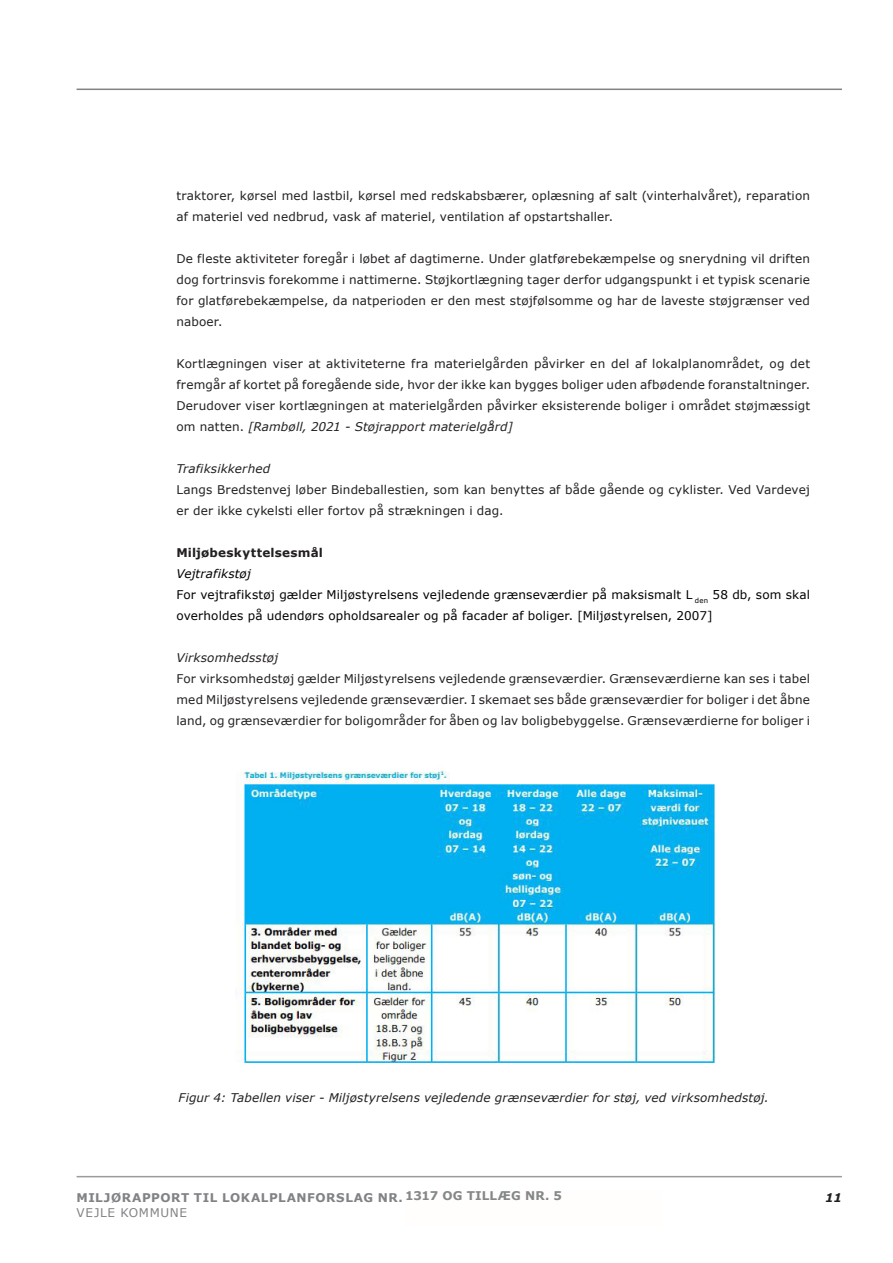
<style>
.page{position:relative;width:893px;height:1263px;background:#fff}
.page>*{position:absolute;margin:0;border:0;box-sizing:border-box;transform-origin:0 0}
.Brødtekst{font:12px/21px "Verdana";letter-spacing:.015em;color:#231f20;text-align:justify}
.Brødtekst-2{font:12px/21px "Verdana";letter-spacing:.015em;color:#000}
.Billedtekst{font:italic 12px "Verdana";letter-spacing:.01em;color:#231f20}
.t1{font:700 12px "Verdana";letter-spacing:.04em;color:#808285}
.Brødtekst-3{font:italic 12px "Verdana";letter-spacing:.015em;color:#231f20}
.Brødtekst-4{font:700 12px "Verdana";letter-spacing:.02em;color:#231f20}
.t2{font:700 12px "Verdana";letter-spacing:.01em;color:#858888}
.Brødtekst-5{font:italic 12px "Verdana";letter-spacing:.005em;color:#000}
.t3{font:12px "Verdana";letter-spacing:.055em;color:#808285}
.t4{font:italic 700 12px "Verdana";color:#231f20}
.s1{font-style:italic}
</style>
<div class="page">
<hr style="left:77px;top:89px;width:765px;height:1px;background:#808285">
<hr style="left:77px;top:1176px;width:765px;height:1px;background:#999b9e">
<img style="left:236px;top:771px;width:480px;height:292px">
<p class="Brødtekst" style="left:176px;top:185px;width:635px">traktorer, kørsel med lastbil, kørsel med redskabsbærer, oplæsning af salt (vinterhalvåret), reparation af materiel ved nedbrud, vask af materiel, ventilation af opstartshaller.</p>
<p class="Brødtekst" style="left:176px;top:248px;width:635px">De fleste aktiviteter foregår i løbet af dagtimerne. Under glatførebekæmpelse og snerydning vil driften dog fortrinsvis forekomme i nattimerne. Støjkortlægning tager derfor udgangspunkt i et typisk scenarie for glatførebekæmpelse, da natperioden er den mest støjfølsomme og har de laveste støjgrænser ved naboer.</p>
<p class="Brødtekst" style="left:176px;top:353px;width:635px">Kortlægningen viser at aktiviteterne fra materielgården påvirker en del af lokalplanområdet, og det fremgår af kortet på foregående side, hvor der ikke kan bygges boliger uden afbødende foranstaltninger.<br>Derudover viser kortlægningen at materielgården påvirker eksisterende boliger i området støjmæssigt om natten. <span class="s1">[Rambøll, 2021 - Støjrapport materielgård]</span></p>
<p class="Brødtekst-3" style="left:176px;top:460px;width:95px">Trafiksikkerhed</p>
<p class="Brødtekst" style="left:176px;top:479px;width:635px">Langs Bredstenvej løber Bindeballestien, som kan benyttes af både gående og cyklister. Ved Vardevej er der ikke cykelsti eller fortov på strækningen i dag.</p>
<p class="Brødtekst-4" style="left:176px;top:544px;width:148px">Miljøbeskyttelsesmål</p>
<p class="Brødtekst-5" style="left:176px;top:565px;width:76px">Vejtrafikstøj</p>
<p class="Brødtekst-2" style="left:176px;top:584px;width:635px">For vejtrafikstøj gælder Miljøstyrelsens vejledende grænseværdier på maksismalt L <sub>den</sub> 58 db, som skal overholdes på udendørs opholdsarealer og på facader af boliger. [Miljøstyrelsen, 2007]</p>
<p class="Brødtekst-3" style="left:176px;top:649px;width:103px">Virksomhedsstøj</p>
<p class="Brødtekst" style="left:176px;top:668px;width:635px">For virksomhedstøj gælder Miljøstyrelsens vejledende grænseværdier. Grænseværdierne kan ses i tabel med Miljøstyrelsens vejledende grænseværdier. I skemaet ses både grænseværdier for boliger i det åbne land, og grænseværdier for boligområder for åben og lav boligbebyggelse. Grænseværdierne for boliger i</p>
<p class="Billedtekst" style="left:179px;top:1089px;width:592px">Figur 4: Tabellen viser - Miljøstyrelsens vejledende grænseværdier for støj, ved virksomhedstøj.</p>
<p class="t2" style="left:405px;top:1187px;width:159px">1317 OG TILLÆG NR. 5</p>
<p class="t1" style="left:77px;top:1189px;width:367px">MILJØRAPPORT TIL LOKALPLANFORSLAG NR. xxxx</p>
<p class="t4" style="left:825px;top:1189px;width:18px">11</p>
<p class="t3" style="left:77px;top:1204px;width:112px">VEJLE KOMMUNE</p>
</div>
